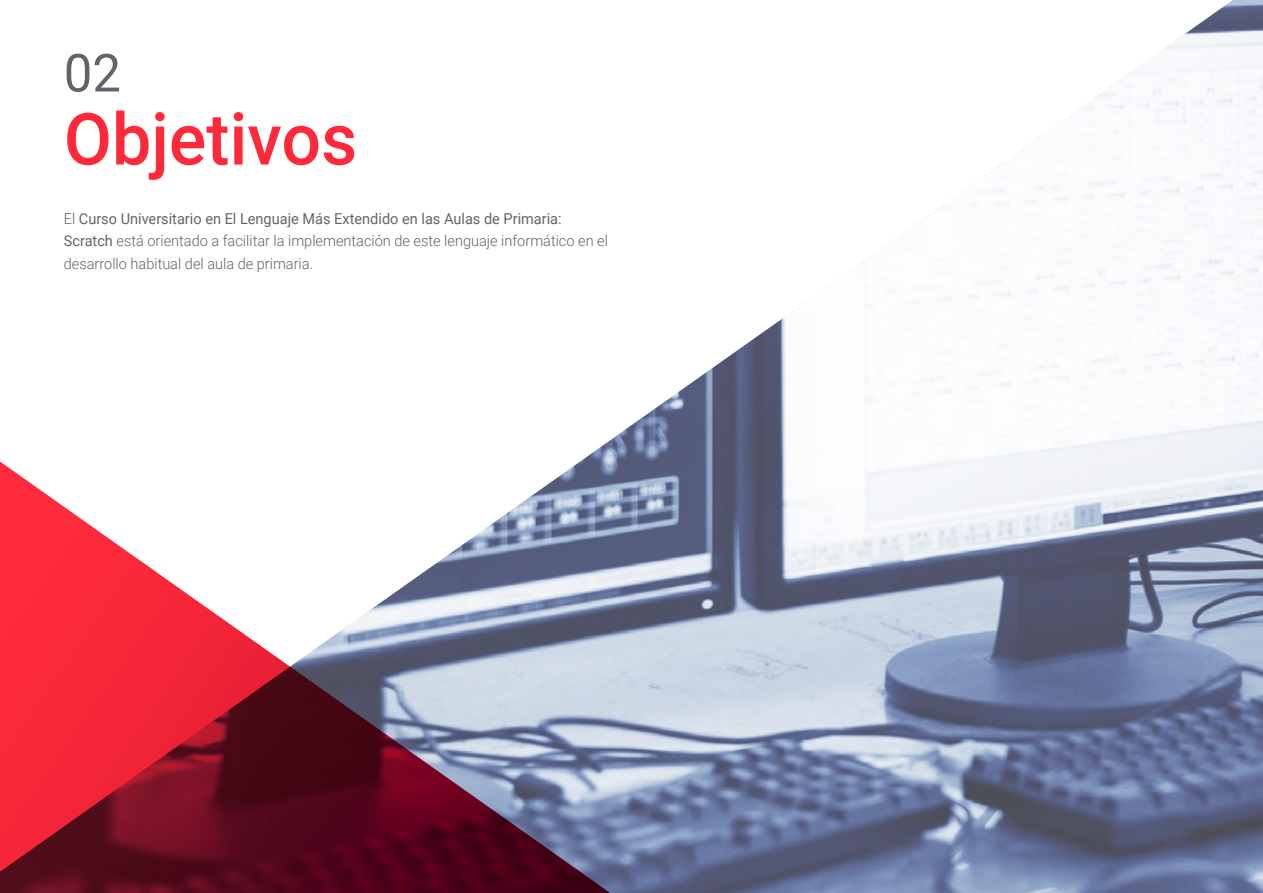
<style>
.page{position:relative;width:1263px;height:893px;background:#fff}
.page>*{position:absolute;margin:0;border:0;box-sizing:border-box;transform-origin:0 0}
.t1{font:500 72px "Roboto";color:#ff293a}
.t2{font:52.5px "Roboto";color:#61646a}
.t3{font:300 15px/22.5px "Roboto";color:#61646a}
.s1{font-weight:400}
</style>
<div class="page">
<img style="left:602px;top:0;width:661px;height:893px">
<svg style="left:0;top:446px;width:640px;height:447px"></svg>
<h2 class="t2" style="left:64px;top:36px;width:59px">02</h2>
<h1 class="t1" style="left:64px;top:89px;width:295px">Objetivos</h1>
<p class="t3" style="left:64px;top:207px;width:546px">El <span class="s1">Curso Universitario en El Lenguaje Más Extendido en las Aulas de Primaria:<br>Scratch</span> está orientado a facilitar la implementación de este lenguaje informático en el desarrollo habitual del aula de primaria.</p>
</div>
